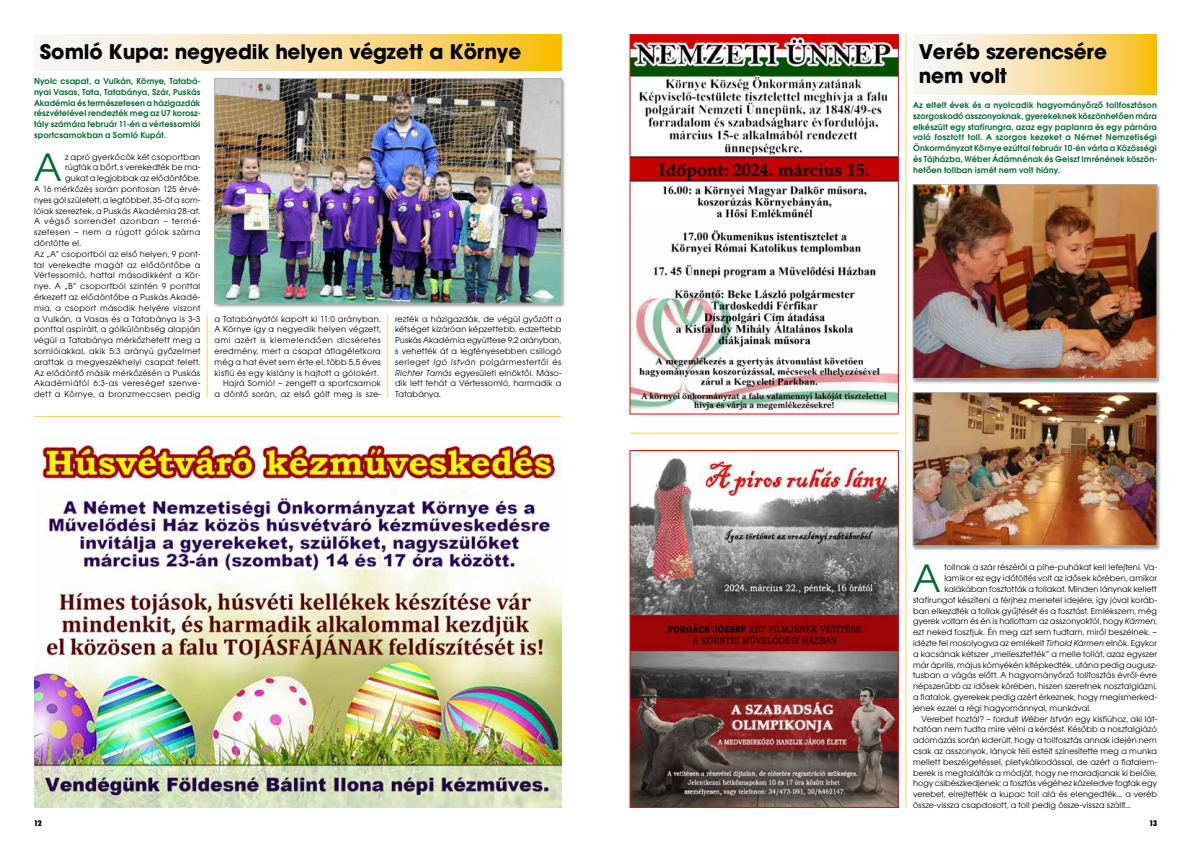
<style>
.page{position:relative;width:1191px;height:842px;background:#fff}
.page>*{position:absolute;margin:0;border:0;box-sizing:border-box;transform-origin:0 0}
.t1{font:41.4px "Avant Garde Gothic Bk PFL";color:#036a30}
.t2{font:700 20px/24px "Avant Garde PFL";color:#000}
.t3{font:9px/10.8px "Avant Garde Gothic Bk PFL";letter-spacing:.015em;color:#000;text-align:right}
.t4{font:9px/10.8px "Avant Garde Gothic Dm PFL";letter-spacing:.015em;color:#036a30;text-align:justify}
.t5{font:9px "Avant Garde Gothic Bk PFL";letter-spacing:.035em;color:#000}
.t6{font:9px "Avant Garde Gothic Bk PFL";letter-spacing:.05em;color:#000}
.t7{font:9px "Avant Garde Gothic Bk PFL";letter-spacing:.045em;color:#000}
.t8{font:9px "Avant Garde Gothic Bk PFL";letter-spacing:.04em;color:#000}
.t9{font:9px "Avant Garde Gothic Bk PFL";letter-spacing:.06em;color:#000}
.t10{font:8px "Futura X Blk Cn PFL";color:#000}
.s1{font-style:italic}
</style>
<div class="page">
<img style="left:34px;top:435px;width:527px;height:373px">
<svg style="left:57px;top:34px;width:504px;height:37px"></svg>
<img style="left:631px;top:458px;width:266px;height:348px">
<div style="left:629px;top:450px;width:270px;height:358px;border:1px solid #d51317"></div>
<img style="left:631px;top:36px;width:266px;height:375px">
<div style="left:629px;top:34px;width:270px;height:380px;border:1px solid #d51317"></div>
<svg style="left:924px;top:34px;width:233px;height:61px"></svg>
<div style="left:213px;top:78px;width:353px;height:231px;background:#000;opacity:.4"></div>
<img style="left:216px;top:80px;width:343px;height:221px">
<div style="left:214px;top:78px;width:347px;height:225px;border:1px solid #b3b2b2"></div>
<div style="left:911px;top:184px;width:250px;height:200px;background:#000;opacity:.4"></div>
<img style="left:915px;top:187px;width:240px;height:190px">
<div style="left:913px;top:185px;width:244px;height:194px;border:1px solid #b3b2b2"></div>
<div style="left:911px;top:392px;width:250px;height:159px;background:#000;opacity:.4"></div>
<img style="left:915px;top:394px;width:240px;height:150px">
<div style="left:913px;top:392px;width:244px;height:154px;border:1px solid #b3b2b2"></div>
<hr style="left:207px;top:315px;width:1px;height:82px;background:#fed161">
<hr style="left:387px;top:315px;width:1px;height:82px;background:#fed161">
<hr style="left:34px;top:416px;width:527px;height:1px;background:#fed161">
<hr style="left:629px;top:433px;width:270px;height:1px;background:#fed161">
<hr style="left:905px;top:34px;width:1px;height:774px;background:#fed161">
<h2 class="t2" style="left:40px;top:39px;width:483px">Somló Kupa: negyedik helyen végzett a Környe</h2>
<p class="t4" style="left:34px;top:76px;width:168px">Nyolc csapat, a Vulkán, Környe, Tatabá&shy;nyai Vasas, Tata, Tatabánya, Szár, Puskás Akadémia és természetesen a házigazdák részvételével rendezték meg az U7 korosz&shy;tály számára február 11-én a vértessomlói sportcsarnokban a Somló Kupát.</p>
<h1 class="t1" style="left:34px;top:144px;width:29px">A</h1>
<p class="t3" style="left:65px;top:151px;width:137px">z apró gyerkőcök két csoportban</p>
<p class="t3" style="left:65px;top:162px;width:137px">rúgták a bőrt, s verekedték be ma-</p>
<p class="t3" style="left:65px;top:173px;width:137px">gukat a legjobbak az elődöntőbe.</p>
<p class="t3" style="left:34px;top:184px;width:168px">A 16 mérkőzés során pontosan 125 érvé-</p>
<p class="t3" style="left:34px;top:194px;width:168px">nyes gól született, a legtöbbet, 35-öt a som-</p>
<p class="t3" style="left:34px;top:205px;width:168px">lóiak szereztek, a Puskás Akadémia 28-at.</p>
<p class="t9" style="left:34px;top:216px;width:168px">A végső sorrendet azonban – termé-</p>
<p class="t6" style="left:34px;top:227px;width:168px">szetesen – nem a rúgott gólok száma</p>
<p class="t3" style="left:34px;top:238px;width:49px">döntötte el.</p>
<p class="t3" style="left:34px;top:248px;width:168px">Az „A” csoportból az első helyen, 9 pont-</p>
<p class="t7" style="left:34px;top:260px;width:168px">tal verekedte magát az elődöntőbe a</p>
<p class="t5" style="left:34px;top:270px;width:168px">Vértessomló, hattal másodikként a Kör-</p>
<p class="t8" style="left:34px;top:281px;width:168px">nye. A „B” csoportból szintén 9 ponttal</p>
<p class="t3" style="left:34px;top:292px;width:168px">érkezett az elődöntőbe a Puskás Akadé-</p>
<p class="t3" style="left:34px;top:302px;width:168px">mia, a csoport második helyére viszont</p>
<p class="t3" style="left:34px;top:313px;width:168px">a Vulkán, a Vasas és a Tatabánya is 3-3</p>
<p class="t3" style="left:34px;top:324px;width:168px">ponttal aspirált, a gólkülönbség alapján</p>
<p class="t3" style="left:34px;top:335px;width:168px">végül a Tatabánya mérkőzhetett meg a</p>
<p class="t5" style="left:34px;top:346px;width:168px">somlóiakkal, akik 5:3 arányú győzelmet</p>
<p class="t3" style="left:34px;top:356px;width:168px">arattak a megyeszékhelyi csapat felett.</p>
<p class="t3" style="left:34px;top:367px;width:168px">Az elődöntő másik mérkőzésén a Puskás</p>
<p class="t6" style="left:34px;top:378px;width:168px">Akadémiától 6:3-as vereséget szenve-</p>
<p class="t7" style="left:34px;top:389px;width:168px">dett a Környe, a bronzmeccsen pedig</p>
<p class="t3" style="left:214px;top:313px;width:168px">a Tatabányától kapott ki 11:0 arányban.<br>A Környe így a negyedik helyen végzett, ami azért is kiemelendően dicséretes eredmény, mert a csapat átlagéletkora még a hat évet sem érte el, több 5,5 éves kisfiú és egy kislány is hajtott a gólokért.<br>Hajrá Somló! – zengett a sportcsarnok<br>a döntő során, az első gólt meg is sze-</p>
<p class="t3" style="left:395px;top:313px;width:168px;text-align:justify">rezték a házigazdák, de végül győzött a kétséget kizáróan képzettebb, edzettebb Puskás Akadémia együttese 9:2 arányban, s vehették át a legfényesebben csillogó serleget <span class="s1">Igó István</span> polgármestertől és <span class="s1">Richter Tamás</span> egyesületi elnöktől. Máso&shy;dik lett tehát a Vértessomló, harmadik a Tatabánya.</p>
<h2 class="t2" style="left:918px;top:39px;width:190px">Veréb szerencsére nem volt</h2>
<p class="t4" style="left:913px;top:100px;width:245px">Az eltelt évek és a nyolcadik hagyományőrző tollfosztáson szorgoskodó asszonyoknak, gyerekeknek köszönhetően mára elkészült egy stafírungra, azaz egy paplanra és egy párnára való fosztott toll. A szorgos kezeket a Német Nemzetiségi Önkormányzat Környe ezúttal február 10-én várta a Közösségi és Tájházba, Wéber Ádámnénak és Geiszt Imrénének köszön&shy;hetően tollban ismét nem volt hiány.</p>
<h1 class="t1" style="left:913px;top:555px;width:29px">A</h1>
<p class="t3" style="left:944px;top:562px;width:214px">tollnak a szár részéről a pihe-puhákat kell lefejteni. Va-</p>
<p class="t3" style="left:944px;top:573px;width:214px">lamikor ez egy időtöltés volt az idősek körében, amikor</p>
<p class="t3" style="left:944px;top:583px;width:214px">kalákában fosztották a tollakat. Minden lánynak kellett</p>
<p class="t3" style="left:913px;top:594px;width:245px">stafírungot készíteni a férjhez menetel idejére, így jóval koráb-</p>
<p class="t3" style="left:913px;top:605px;width:245px">ban elkezdték a tollak gyűjtését és a fosztást. Emlékszem, még</p>
<p class="t3" style="left:913px;top:616px;width:245px">gyerek voltam és én is hallottam az asszonyoktól, hogy <span class="s1">Kármen</span>,</p>
<p class="t3" style="left:913px;top:627px;width:245px">ezt neked fosztjuk. Én meg azt sem tudtam, miről beszélnek. –</p>
<p class="t3" style="left:913px;top:637px;width:245px">idézte fel mosolyogva az emlékeit <span class="s1">Tirhold Kármen</span> elnök. Egykor</p>
<p class="t3" style="left:913px;top:648px;width:245px">a kacsának kétszer „mellesztették” a melle tollát, azaz egyszer</p>
<p class="t3" style="left:913px;top:659px;width:245px">már április, május környékén kitépkedték, utána pedig augusz-</p>
<p class="t3" style="left:913px;top:670px;width:245px">tusban a vágás előtt. A hagyományőrző tollfosztás évről-évre</p>
<p class="t3" style="left:913px;top:681px;width:245px">népszerűbb az idősek körében, hiszen szeretnek nosztalgiázni,</p>
<p class="t3" style="left:913px;top:691px;width:245px">a fiatalok, gyerekek pedig azért érkeznek, hogy megismerked-</p>
<p class="t3" style="left:913px;top:702px;width:179px">jenek ezzel a régi hagyománnyal, munkával.</p>
<p class="t3" style="left:921px;top:713px;width:237px">Verebet hoztál? – fordult <span class="s1">Wéber István</span> egy kisfiúhoz, aki lát-</p>
<p class="t3" style="left:913px;top:724px;width:245px">hatóan nem tudta mire vélni a kérdést. Később a nosztalgiázó</p>
<p class="t3" style="left:913px;top:735px;width:245px">adomázás során kiderült, hogy a tollfosztás annak idején nem</p>
<p class="t3" style="left:913px;top:745px;width:245px">csak az asszonyok, lányok téli estéit színesítette meg a munka</p>
<p class="t3" style="left:913px;top:756px;width:245px">mellett beszélgetéssel, pletykálkodással, de azért a fiatalem-</p>
<p class="t3" style="left:913px;top:767px;width:245px">berek is megtalálták a módját, hogy ne maradjanak ki belőle,</p>
<p class="t3" style="left:913px;top:778px;width:245px">hogy csibészkedjenek: a fosztás végéhez közeledve fogtak egy</p>
<p class="t3" style="left:913px;top:789px;width:245px">verebet, elrejtették a kupac toll alá és elengedték… a veréb</p>
<p class="t3" style="left:913px;top:799px;width:219px">össze-vissza csapdosott, a toll pedig össze-vissza szállt…</p>
<p class="t10" style="left:34px;top:818px;width:9px">12</p>
<p class="t10" style="left:1149px;top:818px;width:9px">13</p>
</div>
